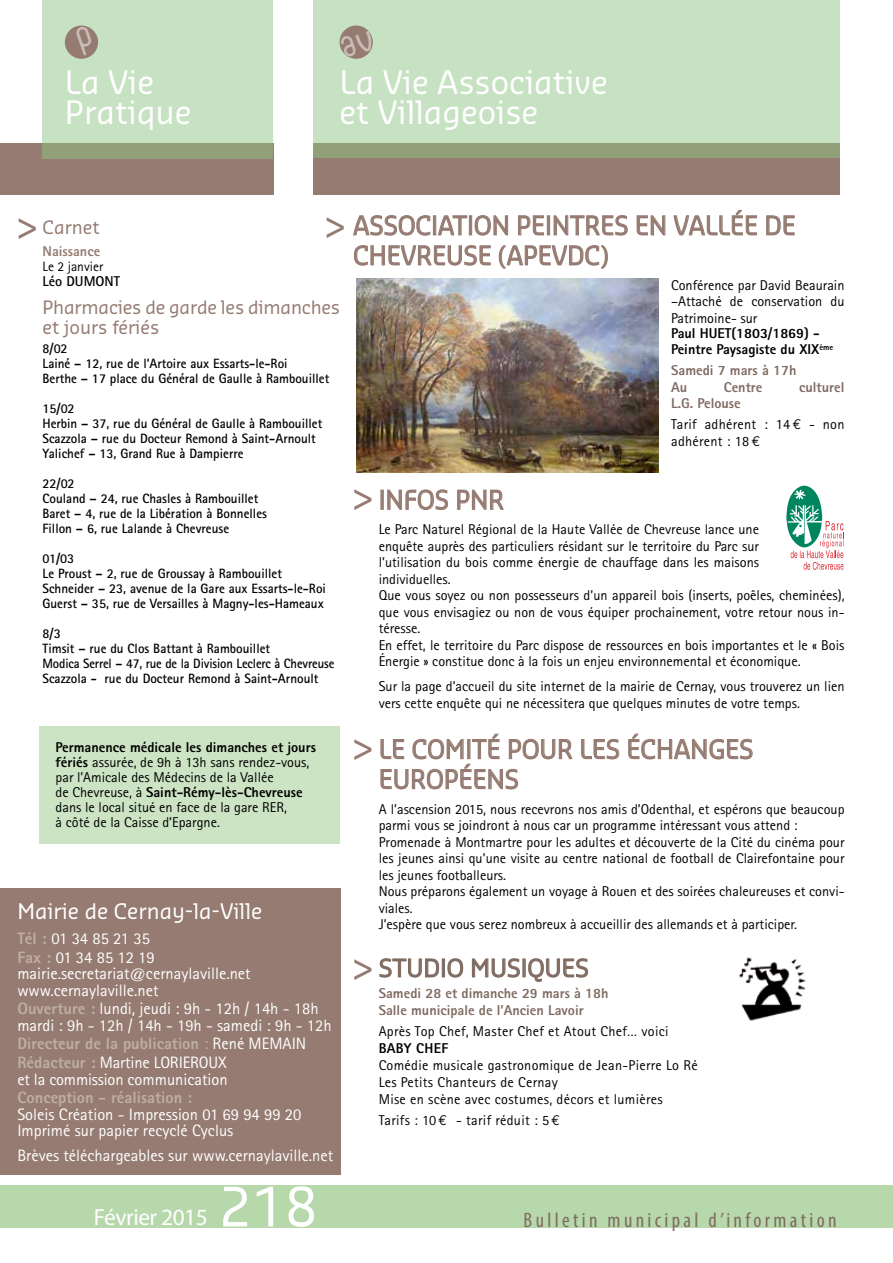
<style>
.page{position:relative;width:893px;height:1263px;background:#fff}
.page>*{position:absolute;margin:0;border:0;box-sizing:border-box;transform-origin:0 0}
.t1{font:52.8px "Sansa";color:#fff}
.t2{font:39px "Sansa";color:#957b71}
.t3{font:31.5px/30px "Sansa";color:#fff}
.t4{font:25.5px/30px "Sansa";color:#957b71;scale:.95 1}
.t5{font:24px "Sansa";color:#806b61}
.t6{font:23.4px "Myriad Pro";letter-spacing:-.02em;color:#fff}
.t7{font:condensed 21px "Myriad Pro";letter-spacing:.16em;color:#806b61}
.t8{font:21px "Sansa";color:#fff}
.t9{font:18px/19.5px "Sansa";letter-spacing:-.01em;color:#957b71}
.t10{font:16.5px/16.5px "Rotis Sans Serif";color:#fff}
.t11{font:800 16.5px/18.6px "Rotis Sans Serif";color:#bfaea6}
.t12{font:14.25px/16.5px "Rotis Sans Serif";color:#000}
.t13{font:14.25px/17px "Rotis Sans Serif";letter-spacing:.02em;color:#000}
.t14{font:800 14.25px/16.5px "Rotis Sans Serif";color:#806b61}
.t15{font:800 14.25px/16.5px "Rotis Sans Serif";color:#000}
.t16{font:800 14.25px "Rotis Sans Serif";color:#957b71}
.t17{font:700 14.25px "Rotis Sans Serif";color:#000}
.t18{font:800 14.25px "Rotis Sans Serif";letter-spacing:.02em;color:#000}
.t19{font:700 13.5px/15px "Rotis Sans Serif";color:#000}
.t20{font:13.5px "Rotis Sans Serif";color:#000}
.s1{font-size:39px}
.s2{font-weight:800}
.s3{font-weight:800;color:#bfaea6}
.s4{font-weight:400}
.s5{font-weight:400;color:#fff}
.s6{font-weight:800;color:#806b61}
.s7{font-family:"Euro Mono"}
</style>
<div class="page">
<div style="left:0;top:888px;width:340px;height:287px;background:#957b71"></div>
<div style="left:0;top:143px;width:273px;height:52px;background:#957b71"></div>
<div style="left:314px;top:143px;width:526px;height:51px;background:#957b71"></div>
<svg style="left:314px;top:0;width:526px;height:158px;background:#c1dbbb"></svg>
<svg style="left:43px;top:0;width:230px;height:158px;background:#c1dbba"></svg>
<div style="left:340px;top:26px;width:33px;height:33px;background:#957b71;border-radius:50%"></div>
<div style="left:65px;top:26px;width:33px;height:33px;background:#957b71;border-radius:50%"></div>
<div style="left:39px;top:726px;width:301px;height:117px;background:#cde4c4"></div>
<div style="left:0;top:1185px;width:893px;height:43px;background:#b6d8ab"></div>
<svg style="left:353px;top:215px;width:77px;height:21px"></svg>
<div style="left:433px;top:215px;width:3px;height:20px;border:1px solid #957b71"></div>
<svg style="left:438px;top:215px;width:29px;height:20px"></svg>
<div style="left:469px;top:215px;width:3px;height:20px;border:1px solid #957b71"></div>
<svg style="left:475px;top:215px;width:33px;height:21px"></svg>
<svg style="left:518px;top:215px;width:26px;height:20px"></svg>
<div style="left:547px;top:215px;width:3px;height:20px;border:1px solid #957b71"></div>
<svg style="left:554px;top:215px;width:74px;height:21px"></svg>
<svg style="left:637px;top:215px;width:28px;height:20px"></svg>
<svg style="left:674px;top:210px;width:83px;height:26px"></svg>
<svg style="left:766px;top:215px;width:29px;height:20px"></svg>
<svg style="left:354px;top:245px;width:137px;height:21px"></svg>
<svg style="left:499px;top:245px;width:109px;height:24px"></svg>
<div style="left:381px;top:490px;width:3px;height:20px;border:1px solid #957b71"></div>
<svg style="left:387px;top:489px;width:61px;height:21px"></svg>
<svg style="left:457px;top:490px;width:47px;height:20px"></svg>
<svg style="left:581px;top:739px;width:38px;height:20px"></svg>
<svg style="left:628px;top:733px;width:125px;height:26px"></svg>
<svg style="left:380px;top:733px;width:192px;height:56px"></svg>
<svg style="left:379px;top:958px;width:60px;height:20px"></svg>
<div style="left:442px;top:959px;width:3px;height:18px;border:1px solid #806b61"></div>
<svg style="left:447px;top:958px;width:16px;height:20px"></svg>
<svg style="left:472px;top:958px;width:116px;height:24px"></svg>
<img style="left:356px;top:278px;width:302px;height:194px">
<svg style="left:786px;top:485px;width:58px;height:85px"></svg>
<img style="left:739px;top:957px;width:67px;height:64px">
<svg style="left:75px;top:25px;width:20px;height:31px"></svg>
<svg style="left:340px;top:31px;width:35px;height:27px"></svg>
<h3 class="t3" style="left:65px;top:66px;width:128px">La Vie<br>Pratique</h3>
<h3 class="t3" style="left:340px;top:66px;width:270px">La Vie Associative et Villageoise</h3>
<h2 class="t2" style="left:323px;top:204px;width:26px">&gt;</h2>
<p class="t9" style="left:15px;top:217px;width:86px"><span class="s1">&gt;</span> Carnet</p>
<p class="t16" style="left:43px;top:242px;width:59px">Naissance</p>
<p class="t20" style="left:43px;top:259px;width:62px">Le 2 janvier</p>
<p class="t17" style="left:43px;top:272px;width:79px">Léo DUMONT</p>
<p class="t9" style="left:43px;top:297px;width:299px">Pharmacies de garde les dimanches et jours fériés</p>
<p class="t19" style="left:43px;top:341px;width:288px">8/02<br>Lainé – 12, rue de l’Artoire aux Essarts-le-Roi<br>Berthe – 17 place du Général de Gaulle à Rambouillet</p>
<p class="t19" style="left:43px;top:401px;width:281px">15/02<br>Herbin – 37, rue du Général de Gaulle à Rambouillet Scazzola – rue du Docteur Remond à Saint-Arnoult Yalichef – 13, Grand Rue à Dampierre</p>
<p class="t19" style="left:43px;top:476px;width:226px">22/02<br>Couland – 24, rue Chasles à Rambouillet<br>Baret – 4, rue de la Libération à Bonnelles<br>Fillon – 6, rue Lalande à Chevreuse</p>
<p class="t19" style="left:43px;top:551px;width:285px">01/03<br>Le Proust – 2, rue de Groussay à Rambouillet Schneider – 23, avenue de la Gare aux Essarts-le-Roi Guerst – 35, rue de Versailles à Magny-les-Hameaux</p>
<p class="t19" style="left:43px;top:626px;width:293px">8/3<br>Timsit – rue du Clos Battant à Rambouillet<br>Modica Serrel – 47, rue de la Division Leclerc à Chevreuse Scazzola - rue du Docteur Remond à Saint-Arnoult</p>
<p class="t12" style="left:56px;top:740px;width:262px;line-height:15px"><span class="s2">Permanence médicale les dimanches et jours fériés</span> assurée, de 9h à 13h sans rendez-vous, par l’Amicale des Médecins de la Vallée<br>de Chevreuse, à <span class="s2">Saint-Rémy-lès-Chevreuse </span>dans le local situé en face de la gare RER,<br>à côté de la Caisse d’Epargne.</p>
<h3 class="t8" style="left:17px;top:898px;width:246px">Mairie de Cernay-la-Ville</h3>
<p class="t10" style="left:17px;top:929px;width:139px;line-height:18.6px"><span class="s3">Tél :</span> 01 34 85 21 35<br><span class="s3">Fax :</span> 01 34 85 12 19</p>
<p class="t10" style="left:17px;top:965px;width:235px">mairie.secretariat@cernaylaville.net www.cernaylaville.net</p>
<p class="t10" style="left:17px;top:1000px;width:316px"><span class="s3">Ouverture :</span> lundi, jeudi : 9h - 12h / 14h - 18h mardi : 9h - 12h / 14h - 19h - samedi : 9h - 12h</p>
<p class="t11" style="left:17px;top:1034px;width:290px">Directeur de la publication <span class="s4">:</span> <span class="s5">René MEMAIN<br></span>Rédacteur : <span class="s5">Martine LORIEROUX</span></p>
<p class="t10" style="left:17px;top:1071px;width:212px">et la commission communication</p>
<p class="t11" style="left:17px;top:1088px;width:176px">Conception - réalisation :</p>
<p class="t10" style="left:17px;top:1106px;width:286px">Soleis Création - Impression 01 69 94 99 20<br>Imprimé sur papier recyclé Cyclus</p>
<p class="t10" style="left:17px;top:1147px;width:317px">Brèves téléchargeables sur www.cernaylaville.net</p>
<h3 class="t6" style="left:94px;top:1203px;width:115px">Février 2015</h3>
<h1 class="t1" style="left:219px;top:1174px;width:101px">218</h1>
<h3 class="t4" style="left:353px;top:210px;width:467px">ASSOCIATION PEINTRES EN VALLÉ E DE<br>CHEVREUSE (APEVDC)</h3>
<p class="t12" style="left:671px;top:277px;width:175px;text-align:justify">Conférence par David Beaurain –Attaché de conservation du Patrimoine- sur</p>
<p class="t15" style="left:671px;top:325px;width:164px">Paul HUET(1803/1869) -<br>Peintre Paysagiste du XIX<sup>ème</sup></p>
<p class="t14" style="left:671px;top:362px;width:127px">Samedi 7 mars à 17h<br>Au</p>
<p class="t14" style="left:724px;top:378px;width:40px">Centre</p>
<p class="t14" style="left:799px;top:378px;width:47px">culturel</p>
<p class="t13" style="left:671px;top:393px;width:175px;line-height:21.1px"><span class="s6">L.G. Pelouse<br></span>Tarif adhérent : 14 <span class="s7">€</span> - non</p>
<p class="t13" style="left:671px;top:433px;width:91px">adhérent : 18 <span class="s7">€</span></p>
<h2 class="t2" style="left:351px;top:476px;width:26px">&gt;</h2>
<h3 class="t4" style="left:379px;top:484px;width:134px">INFOS PNR</h3>
<p class="t12" style="left:379px;top:521px;width:467px">Le Parc Naturel Régional de la Haute Vallée de Chevreuse lance une<br>enquête auprès des particuliers résidant sur le territoire du Parc sur<br>l’utilisation du bois comme énergie de chauffage dans les maisons<br>individuelles.<br>Que vous soyez ou non possesseurs d’un appareil bois (inserts, poêles, cheminées), que vous envisagiez ou non de vous équiper prochainement, votre retour nous in&shy;téresse.<br>En effet, le territoire du Parc dispose de ressources en bois importantes et le « Bois Énergie » constitue donc à la fois un enjeu environnemental et économique.</p>
<p class="t12" style="left:379px;top:678px;width:467px">Sur la page d’accueil du site internet de la mairie de Cernay, vous trouverez un lien vers cette enquête qui ne nécessitera que quelques minutes de votre temps.</p>
<h3 class="t4" style="left:379px;top:733px;width:396px">LE COMITÉ POUR LES ÉCHANGES<br>EUROPÉENS</h3>
<p class="t12" style="left:379px;top:800px;width:467px">A l’ascension 2015, nous recevrons nos amis d’Odenthal, et espérons que beaucoup parmi vous se joindront à nous car un programme intéressant vous attend :<br>Promenade à Montmartre pour les adultes et découverte de la Cité du cinéma pour les jeunes ainsi qu’une visite au centre national de football de Clairefontaine pour les jeunes footballeurs.<br>Nous préparons également un voyage à Rouen et des soirées chaleureuses et convi&shy;viales.<br>J’espère que vous serez nombreux à accueillir des allemands et à participer.</p>
<h3 class="t5" style="left:379px;top:953px;width:212px">STUDIO MUSIQUES</h3>
<p class="t14" style="left:379px;top:984px;width:231px;line-height:17px">Samedi 28 et dimanche 29 mars à 18h<br>Salle municipale de l’Ancien Lavoir</p>
<p class="t13" style="left:379px;top:1022px;width:291px">Après Top Chef, Master Chef et Atout Chef… voici</p>
<p class="t18" style="left:379px;top:1039px;width:71px">BABY CHEF</p>
<p class="t13" style="left:379px;top:1056px;width:320px">Comédie musicale gastronomique de Jean-Pierre Lo Ré<br>Les Petits Chanteurs de Cernay<br>Mise en scène avec costumes, décors et lumières</p>
<p class="t13" style="left:379px;top:1111px;width:183px">Tarifs : 10 <span class="s7">€</span> - tarif réduit : 5 <span class="s7">€</span></p>
<h2 class="t2" style="left:351px;top:726px;width:26px">&gt;</h2>
<h2 class="t2" style="left:351px;top:946px;width:26px">&gt;</h2>
<h3 class="t7" style="left:524px;top:1207px;width:314px">Bulletin municipal d’information</h3>
</div>
